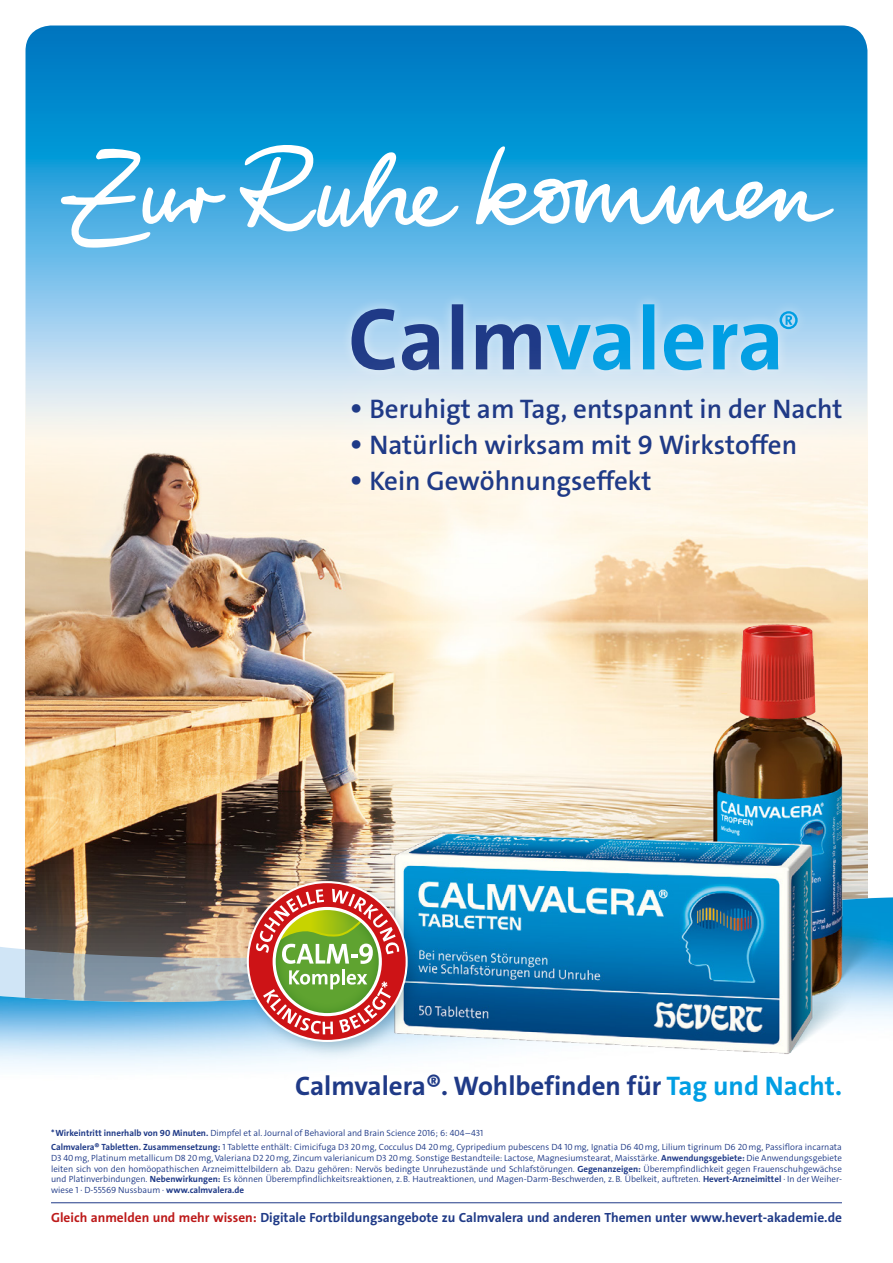
<style>
.page{position:relative;width:893px;height:1263px;background:#fff}
.page>*{position:absolute;margin:0;border:0;box-sizing:border-box;transform-origin:0 0}
.t1{font:27px "The Sans LP6 Se Bld";color:#1f3a87}
.t2{font:27px "The Sans LP7 Bld";color:#1f3a87}
.t3{font:13.35px "The Sans LP7 Bld";color:#1f3a87}
.t4{font:9px/10.8px "The Sans LP4 Se Lig";color:#1f3a87}
.s1{font-size:32.25px}
.s2{color:#009ee3}
.s3{font-family:"The Sans LP7 Bld"}
.s4{color:#bd1a1a}
</style>
<div class="page">
<div style="left:26px;top:26px;width:841px;height:48px;background:#007ac3"></div>
<img style="left:26px;top:74px;width:841px;height:823px">
<img style="left:0;top:897px;width:893px;height:170px">
<hr style="left:51px;top:1202px;width:791px;height:1px;background:#1f3a87">
<div style="left:340px;top:293px;width:469px;height:89px;background:#fff;opacity:.5"></div>
<svg style="left:547px;top:304px;width:251px;height:37px;background:#7cc5ed"></svg>
<svg style="left:352px;top:304px;width:189px;height:37px;background:#7da3d0"></svg>
<svg style="left:294px;top:341px;width:574px;height:213px;fill:#fdf5ed"></svg>
<svg style="left:61px;top:148px;width:165px;height:100px"></svg>
<svg style="left:476px;top:146px;width:358px;height:79px"></svg>
<svg style="left:240px;top:142px;width:219px;height:89px"></svg>
<img style="left:391px;top:620px;width:489px;height:437px">
<img style="left:236px;top:870px;width:195px;height:195px">
<svg style="left:248px;top:882px;width:159px;height:159px;background:#d53c3e"></svg>
<div style="left:274px;top:908px;width:106px;height:106px;background:#5fa330;border-radius:50%"></div>
<hr style="left:342px;top:969px;width:3px;height:15px;background:#fff">
<svg style="left:263px;top:970px;width:128px;height:64px"></svg>
<svg style="left:256px;top:889px;width:143px;height:75px"></svg>
<h1 class="t1" style="left:349px;top:391px;width:494px"><span class="s1">•</span> Beruhigt am Tag, entspannt in der Nacht</h1>
<h1 class="t1" style="left:349px;top:427px;width:449px"><span class="s1">•</span> Natürlich wirksam mit 9 Wirkstoffen</h1>
<h1 class="t1" style="left:349px;top:463px;width:304px"><span class="s1">•</span> Kein Gewöhnungseffekt</h1>
<h1 class="t2" style="left:295px;top:1068px;width:548px">Calmvalera®. Wohlbefinden für <span class="s2">Tag und Nacht.</span></h1>
<p class="t4" style="left:51px;top:1126px;width:792px;line-height:14.2px"><span class="s3">*Wirkeintritt innerhalb von 90 Minuten.</span> Dimpfel et al. Journal of Behavioral and Brain Science 2016; 6: 404–431<br><span class="s3">Calmvalera® Tabletten. Zusammensetzung:</span> 1 Tablette enthält: Cimicifuga D3 20mg, Cocculus D4 20mg, Cypripedium pubescens D4 10mg, Ignatia D6 40mg, Lilium tigrinum D6 20mg, Passiflora incarnata</p>
<p class="t4" style="left:51px;top:1152px;width:792px;text-align:justify">D3 40mg, Platinum metallicum D8 20mg, Valeriana D2 20mg, Zincum valerianicum D3 20mg. Sonstige Bestandteile: Lactose, Magnesiumstearat, Maisstärke. <span class="s3">Anwendungsgebiete:</span> Die Anwendungsgebiete leiten sich von den homöopathischen Arzneimittelbildern ab. Dazu gehören: Nervös bedingte Unruhezustände und Schlafstörungen. <span class="s3">Gegenanzeigen:</span> Überempfindlichkeit gegen Frauenschuhgewächse und Platinverbindungen. <span class="s3">Nebenwirkungen:</span> Es können Überempfindlichkeitsreaktionen, z.B. Hautreaktionen, und Magen-Darm-Beschwerden, z.B. Übelkeit, auftreten. <span class="s3">Hevert-Arzneimittel</span> · In der Weiher&shy;wiese 1 · D-55569 Nussbaum · <span class="s3">www.calmvalera.de</span></p>
<h2 class="t3" style="left:51px;top:1209px;width:792px"><span class="s4">Gleich anmelden und mehr wissen:</span> Digitale Fortbildungsangebote zu Calmvalera und anderen Themen unter www.hevert-akademie.de</h2>
</div>
